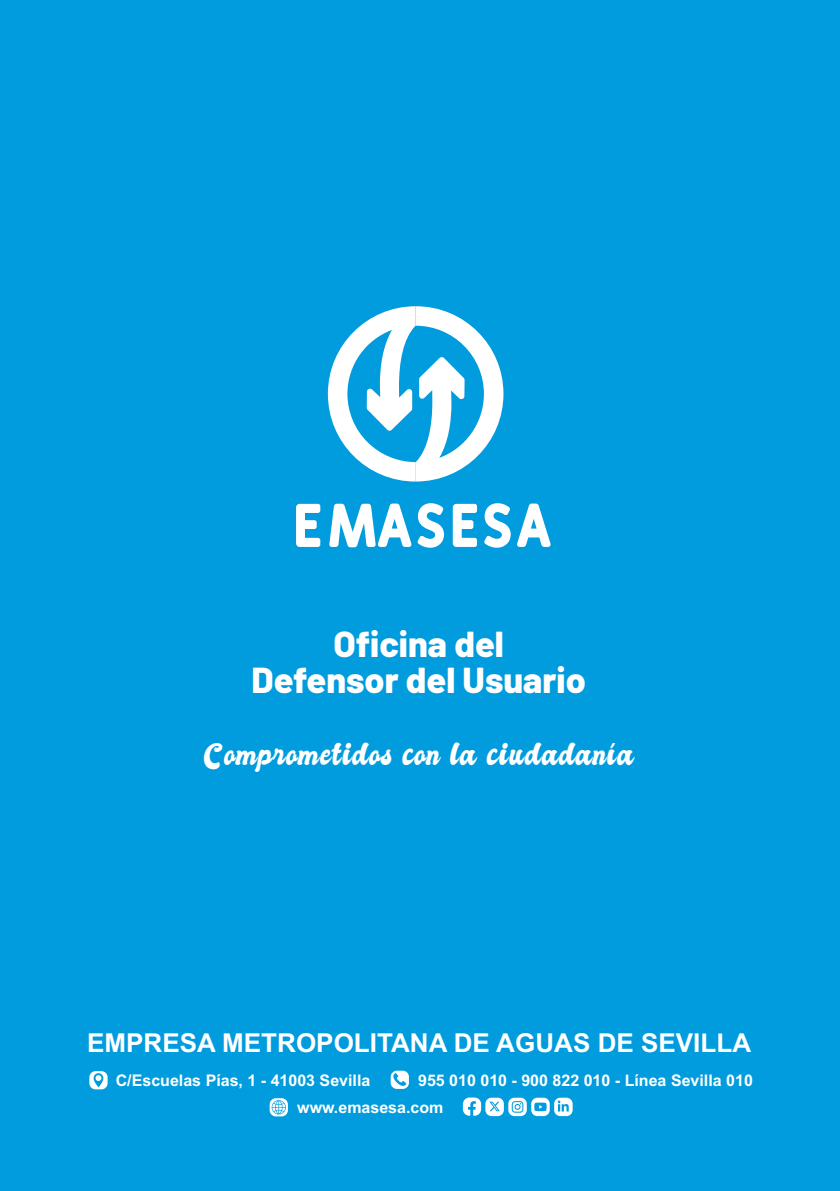
<style>
.page{position:relative;width:840px;height:1191px;background:#fff}
.page>*{position:absolute;margin:0;border:0;box-sizing:border-box;transform-origin:0 0}
.t1{font:61px "Fulbo Argenta";color:#fff}
.t2{font:800 36px/36px "Barlow";color:#fff;text-align:center}
.t3{font:32px "Autolova";letter-spacing:.04em;color:#fff}
.t4{font:700 26px "Arial";color:#fff}
.t5{font:700 16px/26.2px "Arial";color:#fff}
</style>
<div class="page">
<div style="left:0;top:0;width:839px;height:1191px;background:#009cde"></div>
<svg style="left:328px;top:306px;width:175px;height:176px"></svg>
<svg style="left:390px;top:1070px;width:18px;height:19px"></svg>
<svg style="left:392px;top:1073px;width:14px;height:13px"></svg>
<div style="left:89px;top:1071px;width:18px;height:18px;background:#fff;border-radius:6px"></div>
<svg style="left:93px;top:1073px;width:10px;height:14px"></svg>
<svg style="left:269px;top:1098px;width:19px;height:18px"></svg>
<svg style="left:271px;top:1100px;width:15px;height:14px"></svg>
<svg style="left:508px;top:1097px;width:18px;height:19px"></svg>
<svg style="left:511px;top:1101px;width:12px;height:11px"></svg>
<svg style="left:531px;top:1097px;width:18px;height:19px"></svg>
<svg style="left:534px;top:1102px;width:12px;height:9px"></svg>
<svg style="left:554px;top:1097px;width:18px;height:19px"></svg>
<svg style="left:557px;top:1100px;width:11px;height:11px"></svg>
<div style="left:462px;top:1097px;width:19px;height:18px;background:#fff;border-radius:7px"></div>
<svg style="left:467px;top:1101px;width:8px;height:15px"></svg>
<div style="left:485px;top:1097px;width:18px;height:19px;background:#fff;border-radius:6px"></div>
<svg style="left:489px;top:1101px;width:10px;height:10px"></svg>
<h1 class="t1" style="left:291px;top:489px;width:264px">EMASESA</h1>
<h2 class="t2" style="left:251px;top:623px;width:336px">Oficina del<br>Defensor del Usuario</h2>
<h3 class="t3" style="left:204px;top:735px;width:431px">Comprometidos con la ciudadanía</h3>
<h3 class="t4" style="left:87px;top:1024px;width:665px">EMPRESA METROPOLITANA DE AGUAS DE SEVILLA</h3>
<p class="t5" style="left:116px;top:1067px;width:256px">C/Escuelas Pías, 1 - 41003 Sevilla</p>
<p class="t5" style="left:297px;top:1067px;width:457px;text-indent:121px">955 010 010 - 900 822 010 - Línea Sevilla 010 www.emasesa.com</p>
</div>
